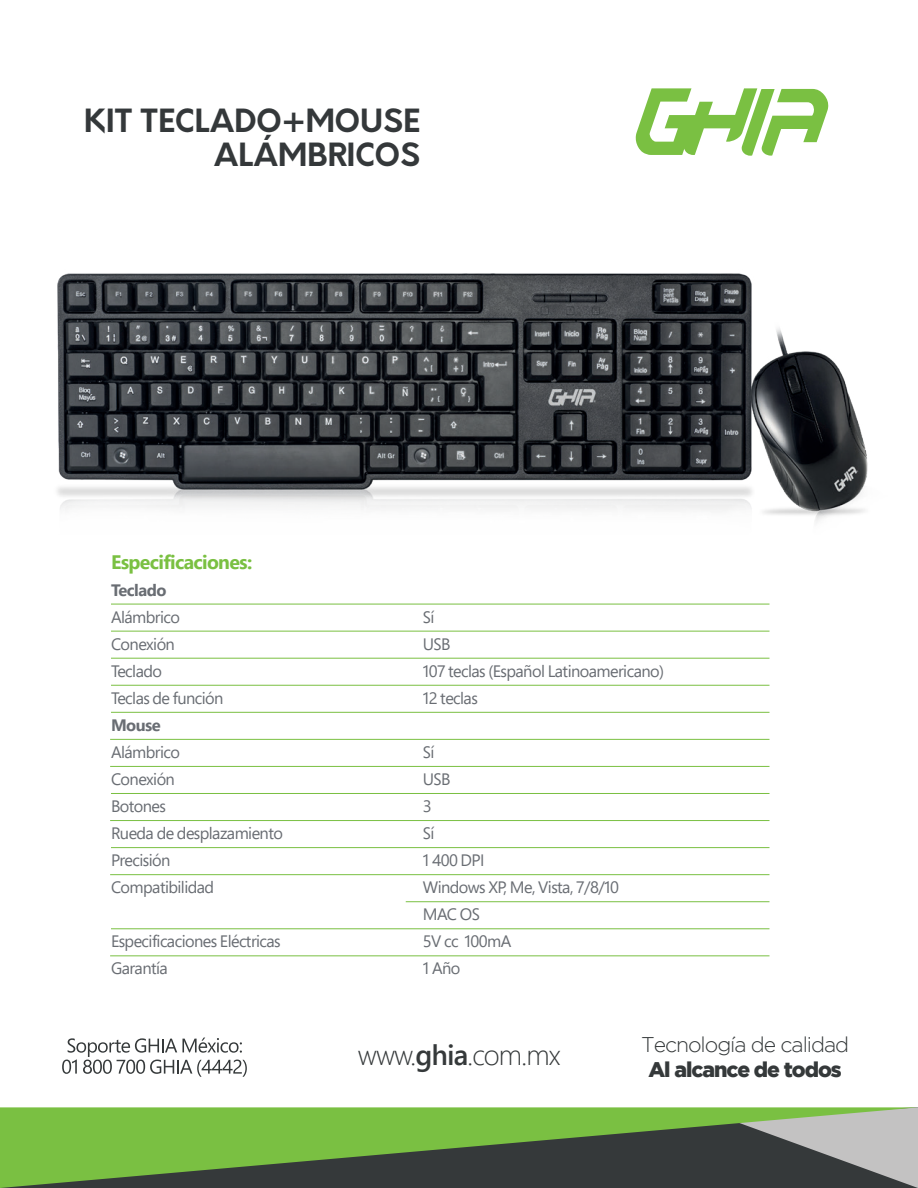
<style>
.page{position:relative;width:918px;height:1188px;background:#fff}
.page>*{position:absolute;margin:0;border:0;box-sizing:border-box;transform-origin:0 0}
.t1{font:700 31.2px/34.5px "Orkney";color:#34383a;text-align:right}
.t2{font:300 28.35px "Segoe Pro";letter-spacing:-.035em;color:#35393a}
.t3{font:300 21.15px "Gotham";letter-spacing:-.05em;color:#35393a}
.t4{font:900 21.15px "Gotham";letter-spacing:-.05em;color:#35393a}
.t5{font:700 19.5px "Segoe Pro";letter-spacing:-.035em;color:#7ac042}
.t6{font:16.5px/27px "Segoe Pro";letter-spacing:-.035em;color:#696d73}
.t7{font:700 16.5px "Segoe Pro";letter-spacing:-.035em;color:#696d73}
.s1{font-weight:600}
</style>
<div class="page">
<svg style="left:635px;top:88px;width:194px;height:68px"></svg>
<svg style="left:0;top:1107px;width:918px;height:81px;background:#658a4a"></svg>
<svg style="left:62px;top:1038px;width:185px;height:39px"></svg>
<hr style="left:111px;top:604px;width:658px;height:1px;background:#7ac042">
<hr style="left:111px;top:631px;width:658px;height:1px;background:#7ac042">
<hr style="left:111px;top:658px;width:658px;height:1px;background:#7ac042">
<hr style="left:111px;top:685px;width:658px;height:1px;background:#7ac042">
<hr style="left:110px;top:766px;width:659px;height:1px;background:#7ac042">
<hr style="left:111px;top:793px;width:658px;height:1px;background:#7ac042">
<hr style="left:110px;top:820px;width:659px;height:1px;background:#7ac042">
<hr style="left:110px;top:739px;width:659px;height:1px;background:#7ac042">
<hr style="left:111px;top:712px;width:658px;height:1px;background:#7ac042">
<hr style="left:406px;top:901px;width:363px;height:1px;background:#7ac042">
<hr style="left:111px;top:929px;width:658px;height:1px;background:#7ac042">
<hr style="left:110px;top:956px;width:659px;height:1px;background:#7ac042">
<hr style="left:110px;top:874px;width:659px;height:1px;background:#7ac042">
<hr style="left:111px;top:847px;width:658px;height:1px;background:#7ac042">
<img style="left:57px;top:273px;width:811px;height:250px">
<h1 class="t1" style="left:84px;top:104px;width:338px">KIT TECLADO+MOUSE<br>ALÁMBRICOS</h1>
<p class="t5" style="left:111px;top:548px;width:143px">Especificaciones:</p>
<p class="t7" style="left:111px;top:579px;width:57px">Teclado</p>
<p class="t6" style="left:111px;top:604px;width:114px">Alámbrico<br>Conexión<br>Teclado<br>Teclas de función</p>
<p class="t7" style="left:111px;top:714px;width:51px">Mouse</p>
<p class="t6" style="left:111px;top:739px;width:173px">Alámbrico<br>Conexión<br>Botones<br>Rueda de desplazamiento<br>Precisión<br>Compatibilidad</p>
<p class="t6" style="left:111px;top:928px;width:171px">Especificaciones Eléctricas<br>Garantía</p>
<p class="t6" style="left:423px;top:604px;width:243px">Sí<br>USB<br>107 teclas (Español Latinoamericano)<br>12 teclas</p>
<p class="t6" style="left:423px;top:739px;width:198px">Sí<br>USB<br>3<br>Sí<br>1 400 DPI<br>Windows XP, Me, Vista, 7/8/10<br>MAC OS<br>5V cc 100mA<br>1 Año</p>
<h2 class="t2" style="left:358px;top:1036px;width:204px">www.<span class="s1">ghia</span>.com.mx</h2>
<p class="t3" style="left:641px;top:1033px;width:210px">Tecnología de calidad</p>
<p class="t4" style="left:648px;top:1057px;width:195px">Al alcance de todos</p>
</div>
